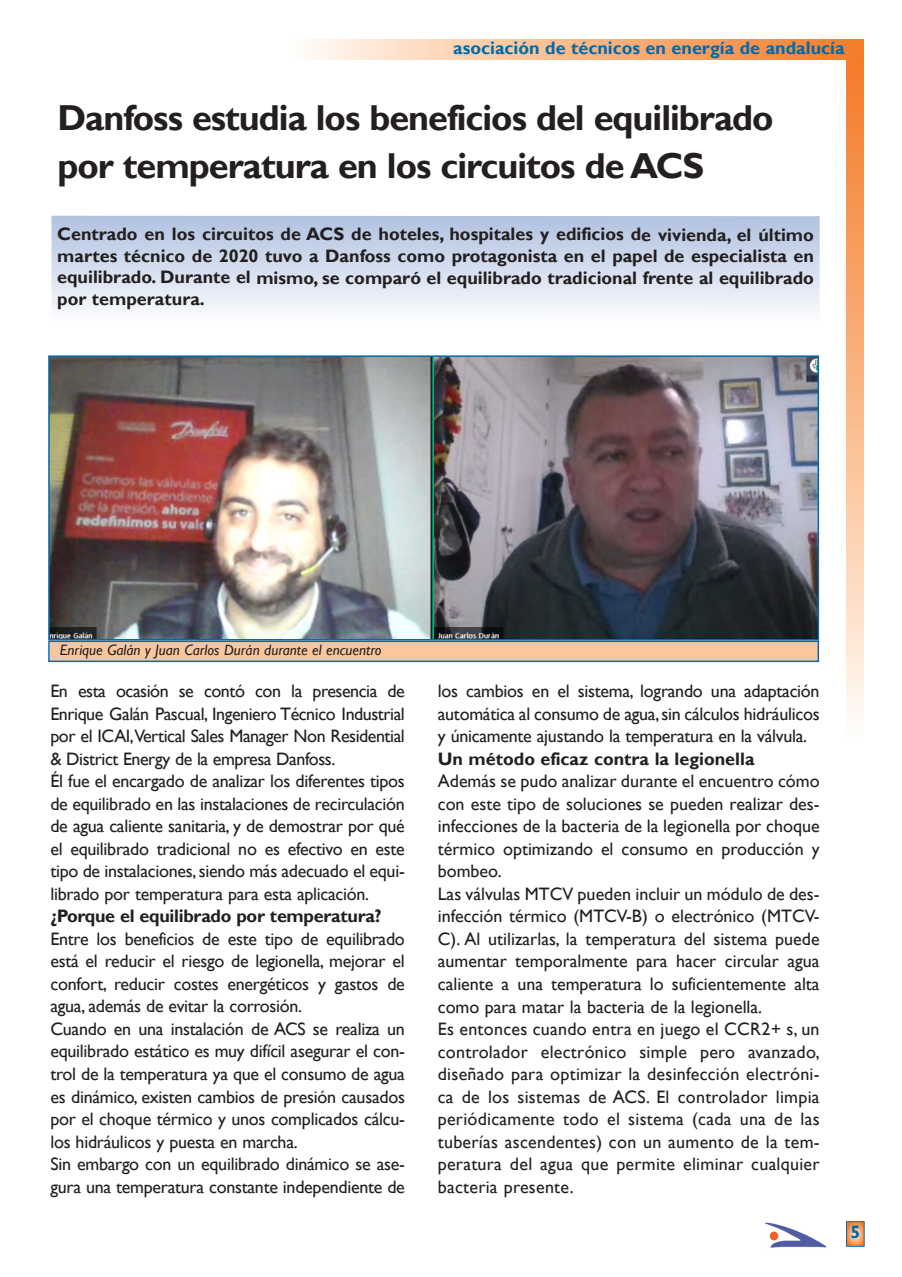
<style>
.page{position:relative;width:902px;height:1277px;background:#fff}
.page>*{position:absolute;margin:0;border:0;box-sizing:border-box;transform-origin:0 0}
.t1{font:700 36px/48px "Gill Sans";letter-spacing:-.03em;color:#231f20}
.t2{font:18px/22.5px "Gill Sans";letter-spacing:-.015em;color:#231f20}
.t3{font:700 18px/21.6px "Gill Sans";color:#231f20;text-align:justify}
.t4{font:700 18px "Gill Sans";color:#006aad}
.t5{font:italic 15px "Gill Sans";color:#231f20}
</style>
<div class="page">
<svg style="left:848px;top:1222px;width:14px;height:22px"></svg>
<div style="left:846px;top:1220px;width:18px;height:26px;border:1px solid #006aad"></div>
<img style="left:765px;top:1222px;width:60px;height:25px">
<div style="left:288px;top:40px;width:575px;height:20px;background:linear-gradient(to right,#fffbf4,#f47924)"></div>
<div style="left:846px;top:60px;width:17px;height:680px;background:linear-gradient(to bottom,#f47924,#fffaf3)"></div>
<svg style="left:51px;top:216px;width:768px;height:95px;background:#d2dbed"></svg>
<img style="left:51px;top:358px;width:765px;height:279px">
<div style="left:48px;top:355px;width:771px;height:285px;border:2px solid #006aad"></div>
<div style="left:50px;top:642px;width:767px;height:18px;background:#fbc69c"></div>
<div style="left:48px;top:640px;width:771px;height:22px;border:2px solid #006aad"></div>
<p class="t4" style="left:453px;top:37px;width:393px">asociación de técnicos en energía de andalucía</p>
<h1 class="t1" style="left:57px;top:93px;width:717px">Danfoss estudia los beneficios del equilibrado por temperatura en los circuitos de ACS</h1>
<p class="t3" style="left:57px;top:223px;width:758px">Centrado en los circuitos de ACS de hoteles, hospitales y edificios de vivienda, el último martes técnico de 2020 tuvo a Danfoss como protagonista en el papel de especialista en equilibrado. Durante el mismo, se comparó el equilibrado tradicional frente al equilibrado por temperatura.</p>
<p class="t5" style="left:60px;top:640px;width:323px">Enrique Galán y Juan Carlos Durán durante el encuentro</p>
<p class="t2" style="left:50px;top:679px;width:356px">En esta ocasión se contó con la presencia de Enrique Galán Pascual, Ingeniero Técnico Industrial por el ICAI,Vertical Sales Manager Non Residential &amp; District Energy de la empresa Danfoss.<br>Él fue el encargado de analizar los diferentes tipos de equilibrado en las instalaciones de recirculación de agua caliente sanitaria, y de demostrar por qué el equilibrado tradicional no es efectivo en este tipo de instalaciones,siendo más adecuado el equi&shy;librado por temperatura para esta aplicación.</p>
<p class="t3" style="left:50px;top:905px;width:332px">¿Porque el equilibrado por temperatura?</p>
<p class="t2" style="left:50px;top:927px;width:356px">Entre los beneficios de este tipo de equilibrado está el reducir el riesgo de legionella, mejorar el confort, reducir costes energéticos y gastos de agua, además de evitar la corrosión.<br>Cuando en una instalación de ACS se realiza un equilibrado estático es muy difícil asegurar el con&shy;trol de la temperatura ya que el consumo de agua es dinámico, existen cambios de presión causados por el choque térmico y unos complicados cálcu&shy;los hidráulicos y puesta en marcha.<br>Sin embargo con un equilibrado dinámico se ase&shy;gura una temperatura constante independiente de</p>
<p class="t2" style="left:438px;top:679px;width:383px;text-align:justify">los cambios en el sistema, logrando una adaptación automática al consumo de agua,sin cálculos hidráulicos y únicamente ajustando la temperatura en la válvula.</p>
<p class="t3" style="left:438px;top:747px;width:318px">Un método eficaz contra la legionella</p>
<p class="t2" style="left:438px;top:769px;width:383px">Además se pudo analizar durante el encuentro cómo con este tipo de soluciones se pueden realizar des&shy;infecciones de la bacteria de la legionella por choque térmico optimizando el consumo en producción y bombeo.<br>Las válvulas MTCV pueden incluir un módulo de des&shy;infección térmico (MTCV-B) o electrónico (MTCV-C). Al utilizarlas, la temperatura del sistema puede aumentar temporalmente para hacer circular agua caliente a una temperatura lo suficientemente alta como para matar la bacteria de la legionella.<br>Es entonces cuando entra en juego el CCR2+ s, un controlador electrónico simple pero avanzado, diseñado para optimizar la desinfección electróni&shy;ca de los sistemas de ACS. El controlador limpia periódicamente todo el sistema (cada una de las tuberías ascendentes) con un aumento de la tem&shy;peratura del agua que permite eliminar cualquier bacteria presente.</p>
<p class="t4" style="left:850px;top:1221px;width:11px">5</p>
</div>
